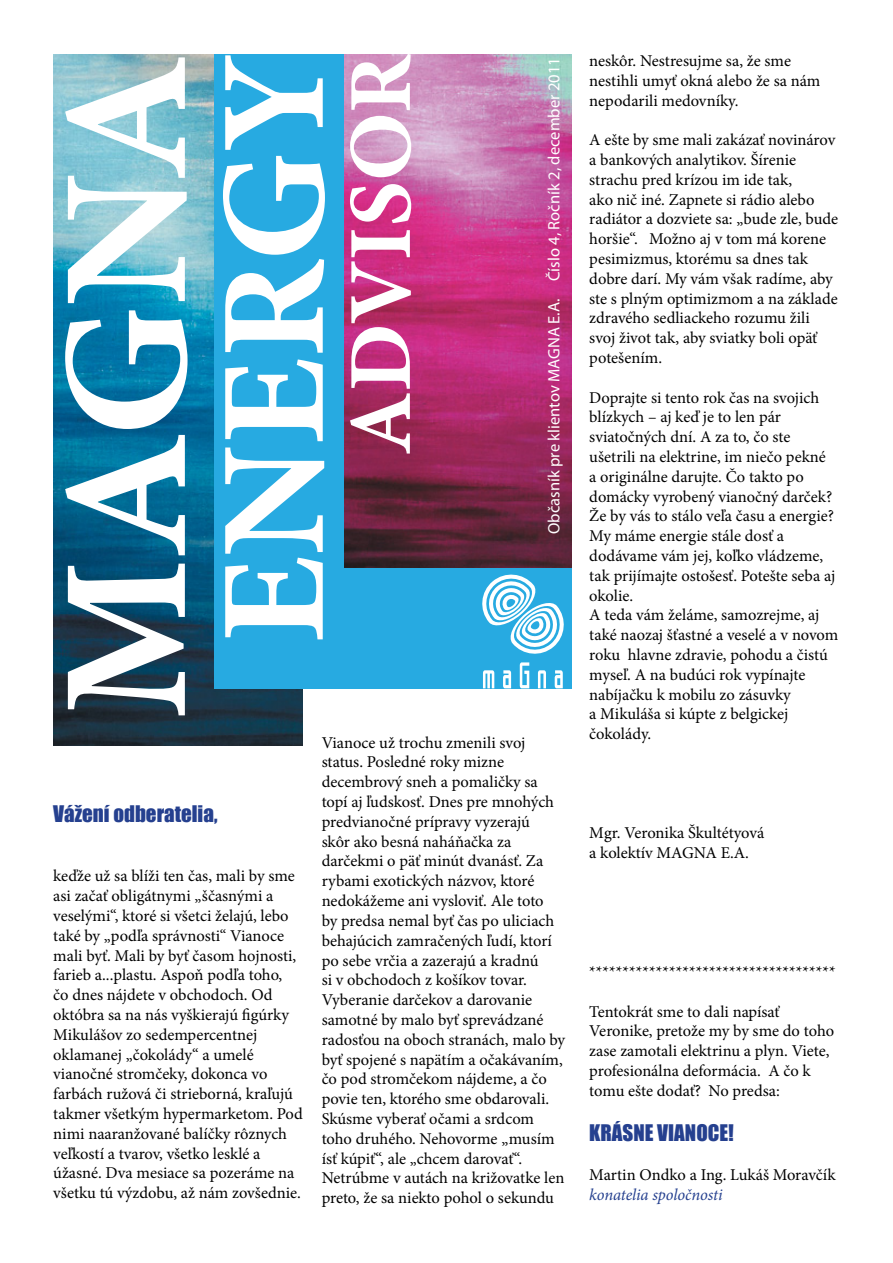
<style>
.page{position:relative;width:893px;height:1263px;background:#fff}
.page>*{position:absolute;margin:0;border:0;box-sizing:border-box;transform-origin:0 0}
.t1{font:700 180px "Minion Pro";letter-spacing:-.015em;color:#fff}
.t2{font:700 150px "Minion Pro";color:#fff}
.t3{font:700 90px "Minion Pro";color:#fff}
.t4{font:21px "Impact";color:#25408f}
.t5{font:16.5px/19.8px "Minion Pro";color:#000}
.t6{font:16.5px "Myriad Pro";color:#fff}
.t7{font:italic 16.5px "Minion Pro";letter-spacing:-.01em;color:#25408f}
</style>
<div class="page">
<img style="left:53px;top:54px;width:250px;height:691px">
<div style="left:214px;top:54px;width:357px;height:634px;background:#27aae1"></div>
<img style="left:344px;top:54px;width:227px;height:513px">
<svg style="left:482px;top:574px;width:82px;height:114px"></svg>
<h1 class="t1" style="left:1px;top:718px;width:666px;rotate:-90deg">MAGNA</h1>
<h2 class="t2" style="left:169px;top:643px;width:591px;rotate:-90deg">ENERGY</h2>
<h3 class="t3" style="left:318px;top:455px;width:403px;rotate:-90deg">ADVISOR</h3>
<p class="t6" style="left:544px;top:534px;width:478px;rotate:-90deg">Občasník pre klientov MAGNA E.A. Číslo 4, Ročník 2, december 2011</p>
<p class="t5" style="left:322px;top:732px;width:245px">Vianoce už trochu zmenili svoj status. Posledné roky mizne decembrový sneh a pomaličky sa topí aj ľudskosť. Dnes pre mnohých predvianočné prípravy vyzerajú<br>skôr ako besná naháňačka za darčekmi o päť minút dvanásť. Za rybami exotických názvov, ktoré nedokážeme ani vysloviť. Ale toto<br>by predsa nemal byť čas po uliciach behajúcich zamračených ľudí, ktorí po sebe vrčia a zazerajú a kradnú<br>si v obchodoch z košíkov tovar.<br>Vyberanie darčekov a darovanie samotné by malo byť sprevádzané radosťou na oboch stranách, malo by byť spojené s napätím a očakávaním, čo pod stromčekom nájdeme, a čo povie ten, ktorého sme obdarovali.<br>Skúsme vyberať očami a srdcom toho druhého. Nehovorme „musím ísť kúpiť“, ale „chcem darovať“.<br>Netrúbme v autách na križovatke len preto, že sa niekto pohol o sekundu</p>
<p class="t4" style="left:53px;top:797px;width:166px">Vážení odberatelia,</p>
<p class="t5" style="left:53px;top:866px;width:251px">keďže už sa blíži ten čas, mali by sme asi začať obligátnymi „ščasnými a veselými“, ktoré si všetci želajú, lebo také by „podľa správnosti“ Vianoce mali byť. Mali by byť časom hojnosti, farieb a...plastu. Aspoň podľa toho,<br>čo dnes nájdete v obchodoch. Od októbra sa na nás vyškierajú figúrky Mikulášov zo sedempercentnej oklamanej „čokolády“ a umelé vianočné stromčeky, dokonca vo farbách ružová či strieborná, kraľujú takmer všetkým hypermarketom. Pod nimi naaranžované balíčky rôznych veľkostí a tvarov, všetko lesklé a úžasné. Dva mesiace sa pozeráme na všetku tú výzdobu, až nám zovšednie.</p>
<p class="t5" style="left:589px;top:51px;width:233px">neskôr. Nestresujme sa, že sme nestihli umyť okná alebo že sa nám nepodarili medovníky.</p>
<p class="t5" style="left:589px;top:130px;width:250px">A ešte by sme mali zakázať novinárov a bankových analytikov. Šírenie strachu pred krízou im ide tak,<br>ako nič iné. Zapnete si rádio alebo radiátor a dozviete sa: „bude zle, bude horšie“. Možno aj v tom má korene pesimizmus, ktorému sa dnes tak dobre darí. My vám však radíme, aby ste s plným optimizmom a na základe zdravého sedliackeho rozumu žili svoj život tak, aby sviatky boli opäť potešením.</p>
<p class="t5" style="left:589px;top:387px;width:251px">Doprajte si tento rok čas na svojich blízkych – aj keď je to len pár sviatočných dní. A za to, čo ste ušetrili na elektrine, im niečo pekné<br>a originálne darujte. Čo takto po domácky vyrobený vianočný darček?<br>Že by vás to stálo veľa času a energie?<br>My máme energie stále dosť a dodávame vám jej, koľko vládzeme, tak prijímajte ostošesť. Potešte seba aj okolie.<br>A teda vám želáme, samozrejme, aj také naozaj šťastné a veselé a v novom roku hlavne zdravie, pohodu a čistú myseľ. A na budúci rok vypínajte nabíjačku k mobilu zo zásuvky<br>a Mikuláša si kúpte z belgickej čokolády.</p>
<p class="t5" style="left:589px;top:823px;width:176px">Mgr. Veronika Škultétyová a kolektív MAGNA E.A.</p>
<p class="t5" style="left:589px;top:962px;width:248px">*************************************</p>
<p class="t5" style="left:589px;top:1001px;width:246px">Tentokrát sme to dali napísať<br>Veronike, pretože my by sme do toho zase zamotali elektrinu a plyn. Viete, profesionálna deformácia. A čo k tomu ešte dodať? No predsa:</p>
<p class="t4" style="left:589px;top:1116px;width:146px">KRÁSNE VIANOCE!</p>
<p class="t5" style="left:589px;top:1165px;width:248px">Martin Ondko a Ing. Lukáš Moravčík</p>
<p class="t7" style="left:589px;top:1183px;width:135px">konatelia spoločnosti</p>
</div>
